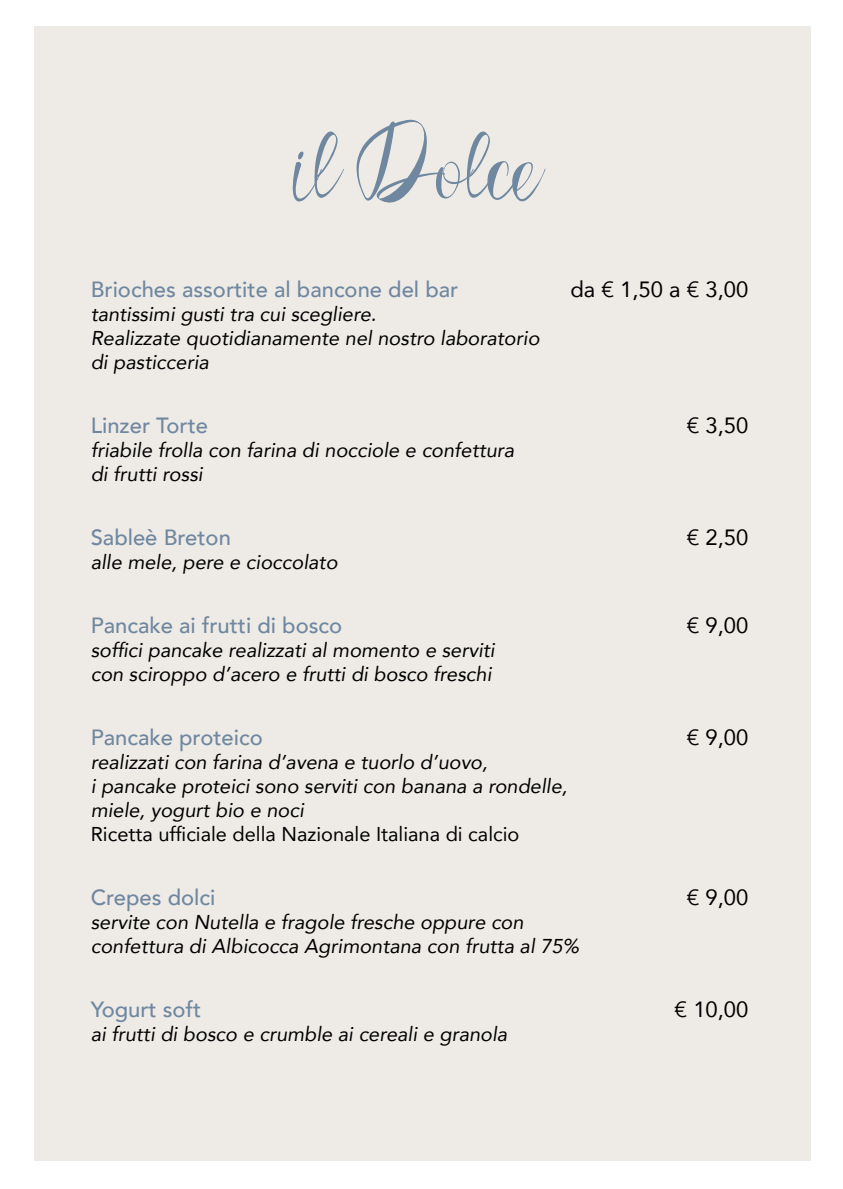
<style>
.page{position:relative;width:843px;height:1189px;background:#fff}
.page>*{position:absolute;margin:0;border:0;box-sizing:border-box;transform-origin:0 0}
.t1{font:100px "Batfide Signature";letter-spacing:-.06em;color:#6f879f;scale:.8 1}
.t2{font:500 22px "Avenir";color:#6f879f}
.t3{font:22px "Avenir";color:#000}
.t4{font:italic 20px/24px "Avenir";color:#000}
.t5{font:20px "Avenir";color:#000}
</style>
<div class="page">
<div style="left:34px;top:26px;width:777px;height:1134px;background:#eeebe7"></div>
<h1 class="t1" style="left:295px;top:107px;width:314px">il Dolce</h1>
<p class="t2" style="left:91px;top:270px;width:369px">Brioches assortite al bancone del bar</p>
<p class="t3" style="left:570px;top:272px;width:180px">da € 1,50 a € 3,00</p>
<p class="t4" style="left:91px;top:302px;width:450px">tantissimi gusti tra cui scegliere.<br>Realizzate quotidianamente nel nostro laboratorio di pasticceria</p>
<p class="t2" style="left:91px;top:406px;width:119px">Linzer Torte</p>
<p class="t3" style="left:687px;top:408px;width:63px">€ 3,50</p>
<p class="t4" style="left:91px;top:438px;width:425px">friabile frolla con farina di nocciole e confettura di frutti rossi</p>
<p class="t2" style="left:91px;top:518px;width:142px">Sableè Breton</p>
<p class="t3" style="left:687px;top:520px;width:63px">€ 2,50</p>
<p class="t4" style="left:91px;top:550px;width:248px">alle mele, pere e cioccolato</p>
<p class="t2" style="left:91px;top:606px;width:253px">Pancake ai frutti di bosco</p>
<p class="t3" style="left:687px;top:608px;width:63px">€ 9,00</p>
<p class="t4" style="left:91px;top:638px;width:405px">soffici pancake realizzati al momento e serviti con sciroppo d’acero e frutti di bosco freschi</p>
<p class="t2" style="left:91px;top:718px;width:174px">Pancake proteico</p>
<p class="t3" style="left:687px;top:720px;width:63px">€ 9,00</p>
<p class="t4" style="left:91px;top:750px;width:478px">realizzati con farina d’avena e tuorlo d’uovo,<br>i pancake proteici sono serviti con banana a rondelle, miele, yogurt bio e noci</p>
<p class="t5" style="left:91px;top:818px;width:430px">Ricetta ufficiale della Nazionale Italiana di calcio</p>
<p class="t2" style="left:91px;top:878px;width:126px">Crepes dolci</p>
<p class="t3" style="left:687px;top:880px;width:63px">€ 9,00</p>
<p class="t4" style="left:91px;top:910px;width:490px">servite con Nutella e fragole fresche oppure con confettura di Albicocca Agrimontana con frutta al 75%</p>
<p class="t2" style="left:91px;top:990px;width:112px">Yogurt soft</p>
<p class="t3" style="left:674px;top:992px;width:75px">€ 10,00</p>
<p class="t4" style="left:91px;top:1022px;width:418px">ai frutti di bosco e crumble ai cereali e granola</p>
</div>
